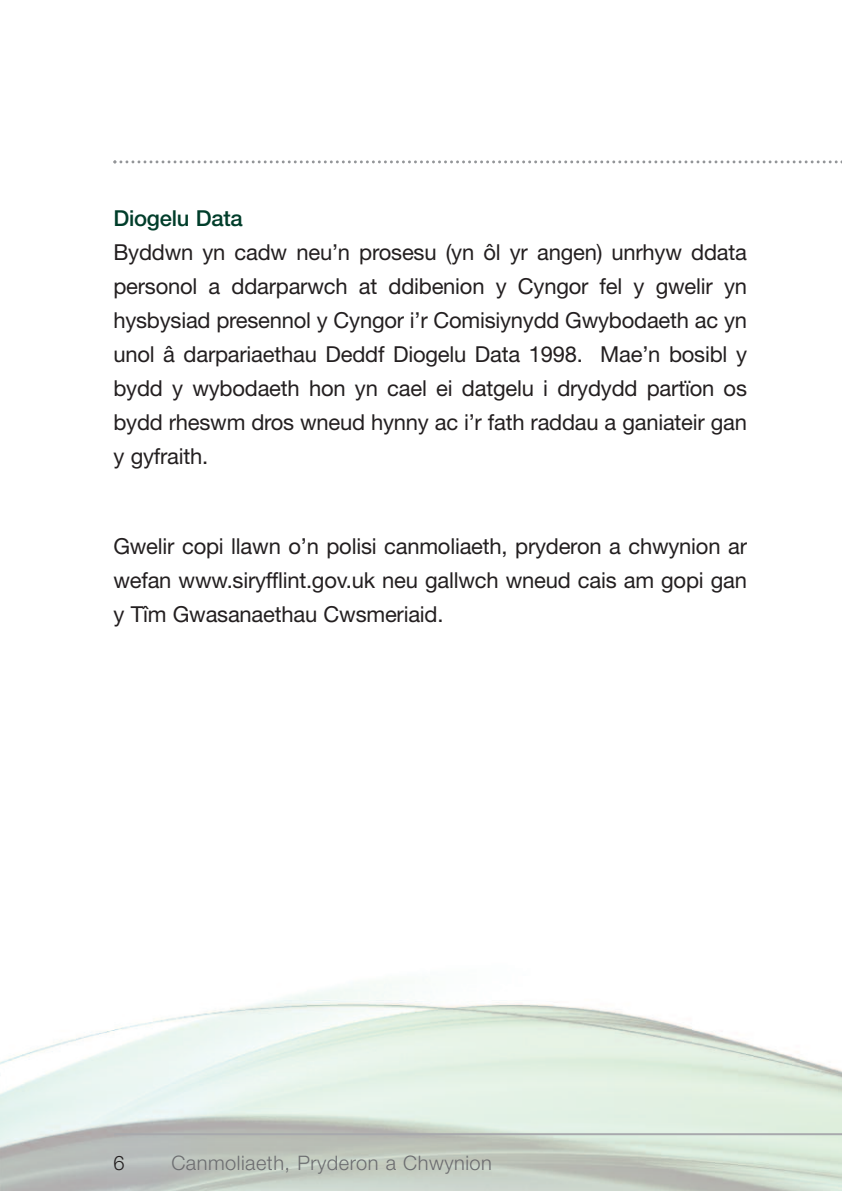
<style>
.page{position:relative;width:842px;height:1191px;background:#fff}
.page>*{position:absolute;margin:0;border:0;box-sizing:border-box;transform-origin:0 0}
.t1{font:22px/34px "Helvetica Neue";letter-spacing:-.01em;color:#231f20;text-align:justify}
.t2{font:500 22px "Helvetica Neue";letter-spacing:-.01em;color:#003d2a}
.t3{font:300 20px "Helvetica Neue";letter-spacing:.025em;color:#6c6d70}
.t4{font:300 20px "Helvetica Neue";color:#231f20}
</style>
<div class="page">
<svg style="left:113px;top:160px;width:729px;height:3px"></svg>
<hr style="left:114px;top:1133px;width:728px;height:2px;background:#a8a9ad">
<p class="t2" style="left:113px;top:210px;width:131px">Diogelu Data</p>
<p class="t1" style="left:113px;top:237px;width:635px">Byddwn yn cadw neu’n prosesu (yn ôl yr angen) unrhyw ddata personol a ddarparwch at ddibenion y Cyngor fel y gwelir yn hysbysiad presennol y Cyngor i’r Comisiynydd Gwybodaeth ac yn unol â darpariaethau Deddf Diogelu Data 1998. Mae’n bosibl y bydd y wybodaeth hon yn cael ei datgelu i drydydd partïon os bydd rheswm dros wneud hynny ac i’r fath raddau a ganiateir gan y gyfraith.</p>
<p class="t1" style="left:113px;top:531px;width:635px">Gwelir copi llawn o’n polisi canmoliaeth, pryderon a chwynion ar wefan www.siryfflint.gov.uk neu gallwch wneud cais am gopi gan y Tîm Gwasanaethau Cwsmeriaid.</p>
<p class="t4" style="left:113px;top:1147px;width:13px">6</p>
<p class="t3" style="left:171px;top:1147px;width:322px">Canmoliaeth, Pryderon a Chwynion</p>
</div>
